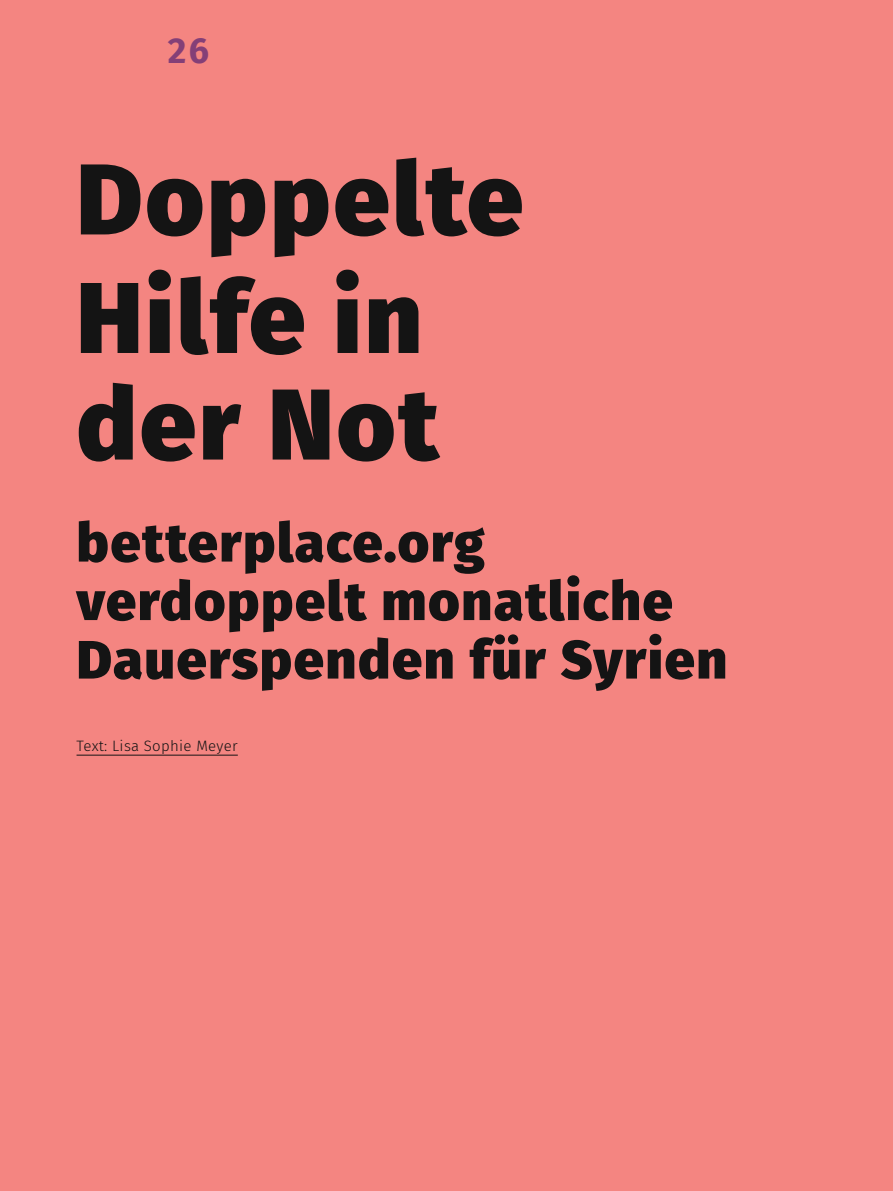
<style>
.page{position:relative;width:893px;height:1191px;background:#f48581}
.page>*{position:absolute;margin:0;border:0;box-sizing:border-box;transform-origin:0 0}
.t1{font:900 100.5px/118.5px "Fira Sans";letter-spacing:.03em;color:#141414}
.t2{font:900 54px/58.5px "Fira Sans";letter-spacing:.03em;color:#141414}
.t3{font:700 36px "Fira Sans";color:#843f77}
.t4{font:300 15px "Fira Sans";letter-spacing:.02em;color:#141414}
</style>
<div class="page">
<hr style="left:77px;top:754px;width:161px;height:1px;background:#141414">
<p class="t3" style="left:168px;top:21px;width:43px">26</p>
<h1 class="t1" style="left:77px;top:130px;width:448px">Doppelte<br>Hilfe in</h1>
<h1 class="t1" style="left:77px;top:355px;width:364px">der Not</h1>
<p class="t2" style="left:77px;top:508px;width:652px">betterplace.org verdoppelt monatliche<br>Dauerspenden für Syrien</p>
<p class="t4" style="left:77px;top:735px;width:163px">Text: Lisa Sophie Meyer</p>
</div>
